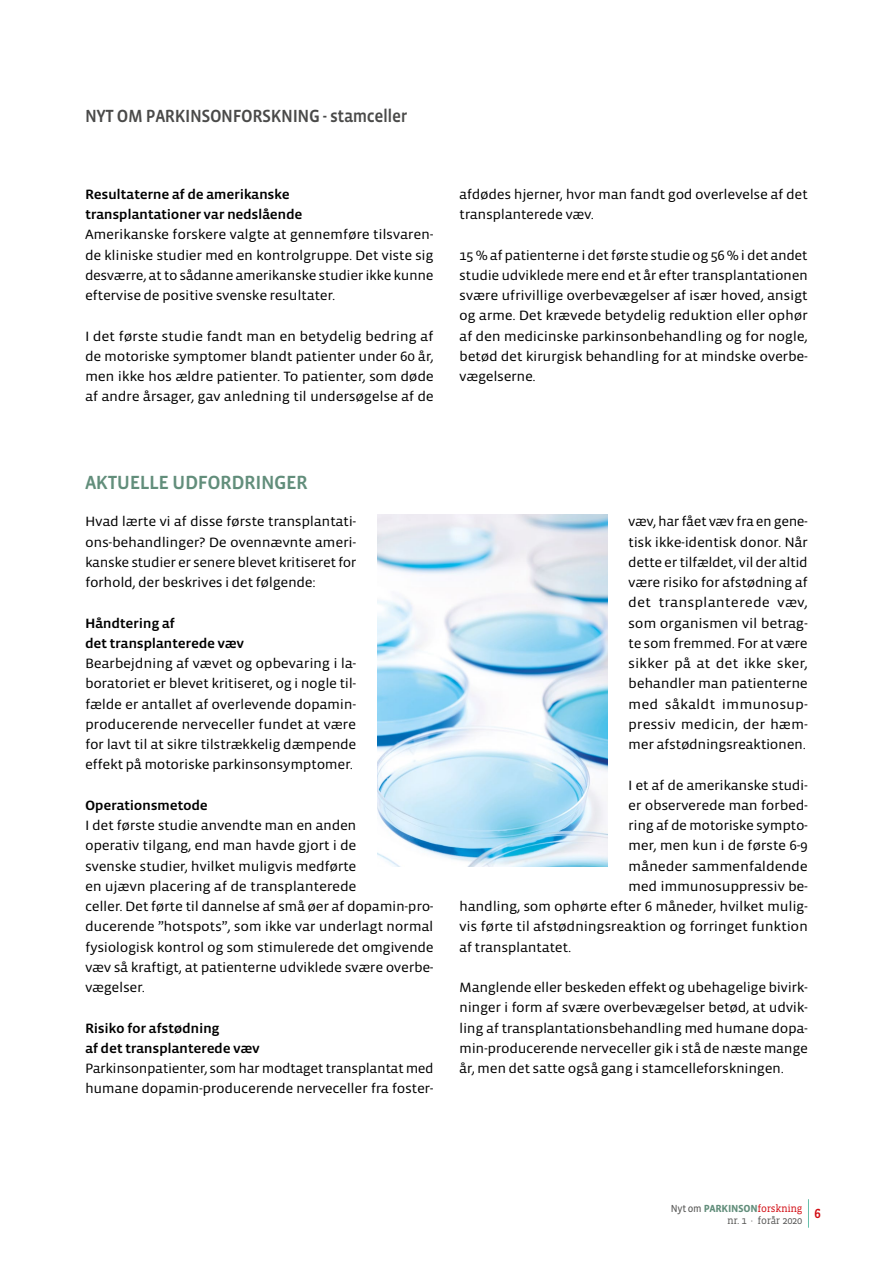
<style>
.page{position:relative;width:893px;height:1263px;background:#fff}
.page>*{position:absolute;margin:0;border:0;box-sizing:border-box;transform-origin:0 0}
.t1{font:500 19.5px "Vista Sans OT";letter-spacing:-.025em;color:#628e7b}
.t2{font:500 18px "Vista Sans OT";letter-spacing:-.025em;color:#4a4a49;scale:.95 1}
.t3{font:13.8px/20.2px "Vista Sans OT";letter-spacing:-.025em;color:#000;scale:1.1 1}
.t4{font:13.8px/20.2px "Vista Sans OT";letter-spacing:-.025em;color:#000;text-align:justify;scale:1.12 1}
.t5{font:13.8px/20.2px "Vista Sans OT";letter-spacing:-.025em;color:#000;text-align:justify;scale:1.11 1}
.t6{font:13.8px/20.2px "Vista Sans OT";letter-spacing:-.025em;color:#000;scale:1.08 1}
.t7{font:13.8px/20.2px "Vista Sans OT";letter-spacing:-.025em;color:#000;text-align:justify;scale:1.09 1}
.t8{font:500 13.8px/20.2px "Vista Sans OT";letter-spacing:-.025em;color:#000;scale:1.1 1}
.t9{font:700 10.5px "Vista Sans OT";letter-spacing:-.025em;color:#628e7b}
.t10{font:10.5px "Vista Slab";letter-spacing:-.025em;color:#575756}
.s1{font-weight:400;color:#575756}
.s2{font-family:"Vista Slab";font-weight:400;color:#d20a11}
</style>
<div class="page">
<svg style="left:808px;top:1199px;width:1px;height:29px"></svg>
<img style="left:378px;top:514px;width:229px;height:352px">
<h2 class="t2" style="left:85px;top:106px;width:341px">NYT OM PARKINSONFORSKNING - stamceller</h2>
<p class="t8" style="left:85px;top:184px;width:199px">Resultaterne af de amerikanske transplantationer var nedslående</p>
<p class="t5" style="left:85px;top:225px;width:316px">Amerikanske forskere valgte at gennemføre tilsvaren&shy;de kliniske studier med en kontrolgruppe. Det viste sig desværre, at to sådanne amerikanske studier ikke kunne eftervise de positive svenske resultater.</p>
<p class="t4" style="left:85px;top:326px;width:313px">I det første studie fandt man en betydelig bedring af de motoriske symptomer blandt patienter under 60 år, men ikke hos ældre patienter. To patienter, som døde af andre årsager, gav anledning til undersøgelse af de</p>
<p class="t3" style="left:459px;top:184px;width:319px">afdødes hjerner, hvor man fandt god overlevelse af det transplanterede væv.</p>
<p class="t7" style="left:459px;top:245px;width:321px">15 % af patienterne i det første studie og 56 % i det andet studie udviklede mere end et år efter transplantationen svære ufrivillige overbevægelser af især hoved, ansigt og arme. Det krævede betydelig reduktion eller ophør af den medicinske parkinsonbehandling og for nogle, betød det kirurgisk behandling for at mindske overbe&shy;vægelserne.</p>
<h1 class="t1" style="left:85px;top:472px;width:224px">AKTUELLE UDFORDRINGER</h1>
<p class="t5" style="left:85px;top:512px;width:246px">Hvad lærte vi af disse første transplantati&shy;ons-behandlinger? De ovennævnte ameri&shy;kanske studier er senere blevet kritiseret for forhold, der beskrives i det følgende:</p>
<p class="t8" style="left:85px;top:613px;width:146px">Håndtering af<br>det transplanterede væv</p>
<p class="t4" style="left:85px;top:653px;width:244px">Bearbejdning af vævet og opbevaring i la&shy;boratoriet er blevet kritiseret, og i nogle til&shy;fælde er antallet af overlevende dopamin&shy;producerende nerveceller fundet at være for lavt til at sikre tilstrækkelig dæmpende effekt på motoriske parkinsonsymptomer.</p>
<p class="t8" style="left:85px;top:795px;width:113px">Operationsmetode</p>
<p class="t3" style="left:85px;top:815px;width:318px">I det første studie anvendte man en anden<br>operativ tilgang, end man havde gjort i de<br>svenske studier, hvilket muligvis medførte<br>en ujævn placering af de transplanterede<br>celler. Det førte til dannelse af små øer af dopamin-pro&shy;ducerende ”hotspots”, som ikke var underlagt normal fysiologisk kontrol og som stimulerede det omgivende væv så kraftigt, at patienterne udviklede svære overbe&shy;vægelser.</p>
<p class="t8" style="left:85px;top:1018px;width:160px">Risiko for afstødning<br>af det transplanterede væv</p>
<p class="t6" style="left:85px;top:1058px;width:324px">Parkinsonpatienter, som har modtaget transplantat med humane dopamin-producerende nerveceller fra foster-</p>
<p class="t6" style="left:628px;top:512px;width:168px;text-align:justify">væv, har fået væv fra en gene&shy;tisk ikke-identisk donor. Når dette er tilfældet, vil der altid være risiko for afstødning af det transplanterede væv, som organismen vil betrag&shy;te som fremmed. For at være sikker på at det ikke sker, behandler man patienterne med såkaldt immunosup&shy;pressiv medicin, der hæm&shy;mer afstødningsreaktionen.</p>
<p class="t3" style="left:628px;top:775px;width:165px">I et af de amerikanske studi-</p>
<p class="t5" style="left:628px;top:795px;width:163px">er observerede man forbed-</p>
<p class="t7" style="left:628px;top:815px;width:166px">ring af de motoriske sympto-</p>
<p class="t5" style="left:628px;top:836px;width:163px">mer, men kun i de første 6-9</p>
<p class="t4" style="left:628px;top:856px;width:162px">måneder sammenfaldende</p>
<p class="t5" style="left:628px;top:876px;width:163px">med immunosuppressiv be-</p>
<p class="t5" style="left:459px;top:896px;width:316px">handling, som ophørte efter 6 måneder, hvilket mulig-</p>
<p class="t4" style="left:459px;top:917px;width:313px">vis førte til afstødningsreaktion og forringet funktion</p>
<p class="t3" style="left:459px;top:937px;width:103px">af transplantatet.</p>
<p class="t3" style="left:459px;top:977px;width:319px;text-align:justify">Manglende eller beskeden effekt og ubehagelige bivirk&shy;ninger i form af svære overbevægelser betød, at udvik&shy;ling af transplantationsbehandling med humane dopa&shy;min-producerende nerveceller gik i stå de næste mange år, men det satte også gang i stamcelleforskningen.</p>
<p class="t9" style="left:671px;top:1203px;width:133px"><span class="s1">Nyt om</span> PARKINSON <span class="s2">forskning</span></p>
<p class="t10" style="left:727px;top:1215px;width:95px">nr. 1 · forår 2020 <sup>6</sup></p>
</div>
